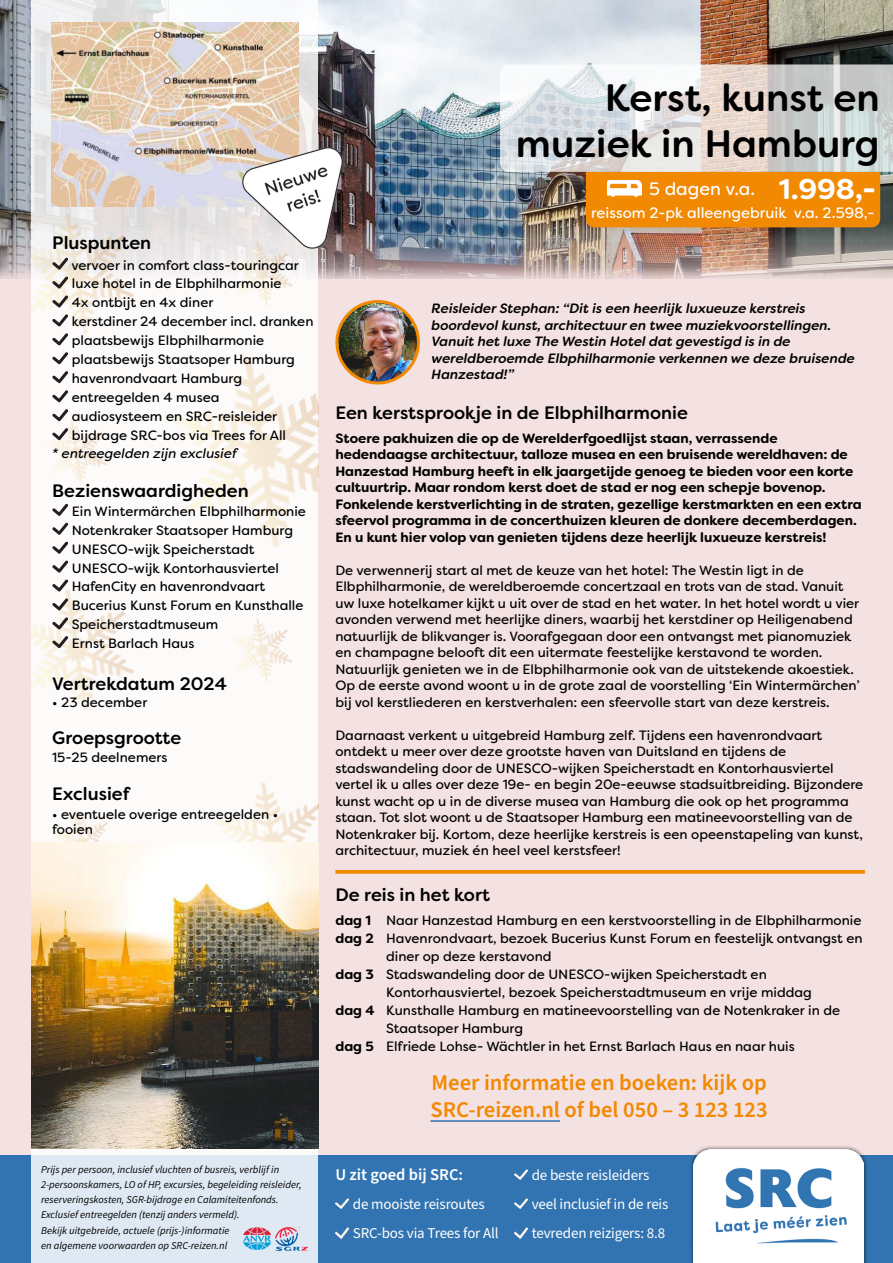
<style>
.page{position:relative;width:893px;height:1263px;background:#fff}
.page>*{position:absolute;margin:0;border:0;box-sizing:border-box;transform-origin:0 0}
.t1{font:500 38.25px "Filson Soft";color:#000}
.t2{font:700 28.5px "Filson Soft";color:#fff}
.t3{font:600 22.5px "Source Sans Pro";color:#f18903}
.t4{font:500 18px "Filson Soft";color:#000}
.t5{font:18px "Filson Soft";color:#fff}
.t6{font:600 16.5px "Source Sans Pro";color:#fff}
.t7{font:15px "Source Sans Pro";letter-spacing:-.01em;color:#fff}
.t8{font:15px "Filson Soft";color:#fff}
.t9{font:13.5px/16.5px "Filson Soft";color:#000}
.t10{font:700 13.5px/16.5px "Filson Soft";color:#000}
.t11{font:italic 500 13.5px/16.5px "Filson Soft";color:#000}
.t12{font:italic 13.5px "Filson Soft";color:#000}
.t13{font:italic 10.5px/15px "Source Sans Variable";color:#000}
</style>
<div class="page">
<div style="left:0;top:242px;width:893px;height:913px;background:#f4e1e2"></div>
<img style="left:0;top:0;width:893px;height:279px">
<div style="left:0;top:1155px;width:893px;height:108px;background:#3274b1"></div>
<div style="left:689px;top:1145px;width:179px;height:118px;background:#000;opacity:.7"></div>
<img style="left:693px;top:1149px;width:171px;height:114px">
<svg style="left:32px;top:0;width:286px;height:1263px;background:#e3eaf0"></svg>
<img style="left:32px;top:207px;width:287px;height:871px">
<img style="left:243px;top:1228px;width:27px;height:22px">
<img style="left:275px;top:1228px;width:32px;height:22px">
<svg style="left:515px;top:1228px;width:12px;height:10px"></svg>
<svg style="left:515px;top:1199px;width:12px;height:10px"></svg>
<svg style="left:515px;top:1169px;width:12px;height:10px"></svg>
<svg style="left:335px;top:1228px;width:13px;height:10px"></svg>
<svg style="left:335px;top:1199px;width:13px;height:10px"></svg>
<hr style="left:430px;top:1120px;width:130px;height:2px;background:#3274b1">
<svg style="left:335px;top:870px;width:530px;height:4px;background:#f18f12"></svg>
<img style="left:337px;top:301px;width:81px;height:82px;border-radius:41px">
<div style="left:335px;top:300px;width:85px;height:84px;border:3px solid #f18903;border-radius:50%"></div>
<img style="left:32px;top:842px;width:286px;height:306px">
<svg style="left:52px;top:637px;width:16px;height:11px"></svg>
<svg style="left:52px;top:618px;width:16px;height:11px"></svg>
<svg style="left:52px;top:599px;width:16px;height:11px"></svg>
<svg style="left:52px;top:580px;width:16px;height:11px"></svg>
<svg style="left:52px;top:561px;width:16px;height:12px"></svg>
<svg style="left:52px;top:542px;width:16px;height:12px"></svg>
<svg style="left:52px;top:523px;width:16px;height:12px"></svg>
<svg style="left:52px;top:504px;width:16px;height:12px"></svg>
<svg style="left:52px;top:428px;width:16px;height:12px"></svg>
<svg style="left:52px;top:409px;width:16px;height:12px"></svg>
<svg style="left:52px;top:390px;width:16px;height:12px"></svg>
<svg style="left:52px;top:371px;width:16px;height:12px"></svg>
<svg style="left:52px;top:352px;width:16px;height:12px"></svg>
<svg style="left:52px;top:333px;width:16px;height:12px"></svg>
<svg style="left:52px;top:314px;width:16px;height:12px"></svg>
<svg style="left:52px;top:296px;width:16px;height:11px"></svg>
<svg style="left:52px;top:276px;width:16px;height:13px"></svg>
<svg style="left:52px;top:258px;width:16px;height:11px"></svg>
<img style="left:51px;top:22px;width:247px;height:185px">
<img style="left:243px;top:147px;width:100px;height:102px">
<svg style="left:500px;top:64px;width:393px;height:163px;background:#d8be9c"></svg>
<p class="t4" style="left:52px;top:231px;width:100px">Pluspunten</p>
<p class="t9" style="left:71px;top:257px;width:229px">vervoer in comfort class-touringcar</p>
<p class="t9" style="left:72px;top:275px;width:211px">luxe hotel in de Elbphilharmonie</p>
<p class="t9" style="left:72px;top:294px;width:143px">4x ontbijt en 4x diner</p>
<p class="t9" style="left:72px;top:313px;width:243px">kerstdiner 24 december incl. dranken</p>
<p class="t9" style="left:72px;top:332px;width:194px">plaatsbewijs Elbphilharmonie</p>
<p class="t9" style="left:72px;top:351px;width:225px">plaatsbewijs Staatsoper Hamburg</p>
<p class="t9" style="left:72px;top:370px;width:172px">havenrondvaart Hamburg</p>
<p class="t9" style="left:72px;top:389px;width:149px">entreegelden 4 musea</p>
<p class="t9" style="left:72px;top:408px;width:207px">audiosysteem en SRC-reisleider</p>
<p class="t9" style="left:72px;top:427px;width:216px">bijdrage SRC-bos via Trees for All</p>
<p class="t12" style="left:52px;top:444px;width:186px">* entreegelden zijn exclusief</p>
<p class="t4" style="left:52px;top:479px;width:198px">Bezienswaardigheden</p>
<p class="t9" style="left:72px;top:503px;width:236px">Ein Wintermärchen Elbphilharmonie</p>
<p class="t9" style="left:72px;top:522px;width:223px">Notenkraker Staatsoper Hamburg</p>
<p class="t9" style="left:72px;top:541px;width:184px">UNESCO-wijk Speicherstadt</p>
<p class="t9" style="left:72px;top:559px;width:209px">UNESCO-wijk Kontorhausviertel</p>
<p class="t9" style="left:72px;top:578px;width:195px">HafenCity en havenrondvaart</p>
<p class="t9" style="left:72px;top:597px;width:233px">Bucerius Kunst Forum en Kunsthalle</p>
<p class="t9" style="left:72px;top:616px;width:148px">Speicherstadtmuseum</p>
<p class="t9" style="left:72px;top:635px;width:124px">Ernst Barlach Haus</p>
<p class="t4" style="left:52px;top:672px;width:176px">Vertrekdatum 2024</p>
<p class="t9" style="left:52px;top:694px;width:97px">• 23 december</p>
<p class="t4" style="left:52px;top:726px;width:131px">Groepsgrootte</p>
<p class="t9" style="left:52px;top:749px;width:117px">15-25 deelnemers</p>
<p class="t4" style="left:52px;top:782px;width:79px">Exclusief</p>
<p class="t9" style="left:52px;top:807px;width:227px;line-height:15px">• eventuele overige entreegelden • fooien</p>
<p class="t13" style="left:41px;top:1162px;width:262px">Prijs per persoon, inclusief vluchten of busreis, verblijf in 2-persoonskamers, LO of HP, excursies, begeleiding reisleider, reserveringskosten, SGR-bijdrage en Calamiteitenfonds.<br>Exclusief entreegelden (tenzij anders vermeld).</p>
<p class="t13" style="left:41px;top:1222px;width:190px">Bekijk uitgebreide, actuele (prijs-)informatie</p>
<p class="t13" style="left:41px;top:1237px;width:188px">en algemene voorwaarden op SRC-reizen.nl</p>
<p class="t1" style="left:605px;top:73px;width:276px">Kerst, kunst en</p>
<p class="t1" style="left:516px;top:118px;width:365px">muziek in Hamburg</p>
<p class="t5" style="left:649px;top:177px;width:108px">5 dagen v.a.</p>
<p class="t2" style="left:779px;top:170px;width:99px">1.998,-</p>
<p class="t8" style="left:591px;top:203px;width:285px">reissom 2-pk alleengebruik v.a. 2.598,-</p>
<p class="t11" style="left:432px;top:300px;width:425px">Reisleider Stephan: “Dit is een heerlijk luxueuze kerstreis boordevol kunst, architectuur en twee muziekvoorstellingen.<br>Vanuit het luxe The Westin Hotel dat gevestigd is in de wereldberoemde Elbphilharmonie verkennen we deze bruisende Hanzestad!”</p>
<p class="t4" style="left:335px;top:401px;width:354px">Een kerstsprookje in de Elbphilharmonie</p>
<p class="t10" style="left:335px;top:430px;width:528px">Stoere pakhuizen die op de Werelderfgoedlijst staan, verrassende hedendaagse architectuur, talloze musea en een bruisende wereldhaven: de Hanzestad Hamburg heeft in elk jaargetijde genoeg te bieden voor een korte cultuurtrip. Maar rondom kerst doet de stad er nog een schepje bovenop.<br>Fonkelende kerstverlichting in de straten, gezellige kerstmarkten en een extra sfeervol programma in de concerthuizen kleuren de donkere decemberdagen.<br>En u kunt hier volop van genieten tijdens deze heerlijk luxueuze kerstreis!</p>
<p class="t9" style="left:335px;top:561px;width:526px">De verwennerij start al met de keuze van het hotel: The Westin ligt in de Elbphilharmonie, de wereldberoemde concertzaal en trots van de stad. Vanuit uw luxe hotelkamer kijkt u uit over de stad en het water. In het hotel wordt u vier avonden verwend met heerlijke diners, waarbij het kerstdiner op Heiligenabend natuurlijk de blikvanger is. Voorafgegaan door een ontvangst met pianomuziek en champagne belooft dit een uitermate feestelijke kerstavond te worden.<br>Natuurlijk genieten we in de Elbphilharmonie ook van de uitstekende akoestiek.<br>Op de eerste avond woont u in de grote zaal de voorstelling ‘Ein Wintermärchen’ bij vol kerstliederen en kerstverhalen: een sfeervolle start van deze kerstreis.</p>
<p class="t9" style="left:335px;top:726px;width:529px">Daarnaast verkent u uitgebreid Hamburg zelf. Tijdens een havenrondvaart ontdekt u meer over deze grootste haven van Duitsland en tijdens de stadswandeling door de UNESCO-wijken Speicherstadt en Kontorhausviertel vertel ik u alles over deze 19e- en begin 20e-eeuwse stadsuitbreiding. Bijzondere kunst wacht op u in de diverse musea van Hamburg die ook op het programma staan. Tot slot woont u de Staatsoper Hamburg een matineevoorstelling van de Notenkraker bij. Kortom, deze heerlijke kerstreis is een opeenstapeling van kunst, architectuur, muziek én heel veel kerstsfeer!</p>
<p class="t4" style="left:335px;top:883px;width:156px">De reis in het kort</p>
<p class="t10" style="left:335px;top:912px;width:37px">dag 1</p>
<p class="t10" style="left:335px;top:930px;width:40px">dag 2</p>
<p class="t10" style="left:335px;top:966px;width:40px">dag 3</p>
<p class="t10" style="left:335px;top:1002px;width:41px">dag 4</p>
<p class="t10" style="left:335px;top:1038px;width:40px">dag 5</p>
<p class="t9" style="left:386px;top:912px;width:477px">Naar Hanzestad Hamburg en een kerstvoorstelling in de Elbphilharmonie</p>
<p class="t9" style="left:386px;top:929px;width:478px;line-height:18px">Havenrondvaart, bezoek Bucerius Kunst Forum en feestelijk ontvangst en diner op deze kerstavond</p>
<p class="t9" style="left:386px;top:965px;width:427px;line-height:18px">Stadswandeling door de UNESCO-wijken Speicherstadt en<br>Kontorhausviertel, bezoek Speicherstadtmuseum en vrije middag</p>
<p class="t9" style="left:386px;top:1001px;width:456px;line-height:18px">Kunsthalle Hamburg en matineevoorstelling van de Notenkraker in de<br>Staatsoper Hamburg</p>
<p class="t9" style="left:386px;top:1038px;width:410px">Elfriede Lohse- Wächtler in het Ernst Barlach Haus en naar huis</p>
<p class="t3" style="left:431px;top:1067px;width:337px">Meer informatie en boeken: kijk op</p>
<p class="t3" style="left:430px;top:1094px;width:339px">SRC-reizen.nl of bel 050 – 3 123 123</p>
<p class="t6" style="left:335px;top:1163px;width:129px">U zit goed bij SRC:</p>
<p class="t7" style="left:532px;top:1164px;width:119px">de beste reisleiders</p>
<p class="t7" style="left:353px;top:1194px;width:133px">de mooiste reisroutes</p>
<p class="t7" style="left:532px;top:1194px;width:138px">veel inclusief in de reis</p>
<p class="t7" style="left:353px;top:1223px;width:147px">SRC-bos via Trees for All</p>
<p class="t7" style="left:532px;top:1223px;width:135px">tevreden reizigers: 8.8</p>
</div>
